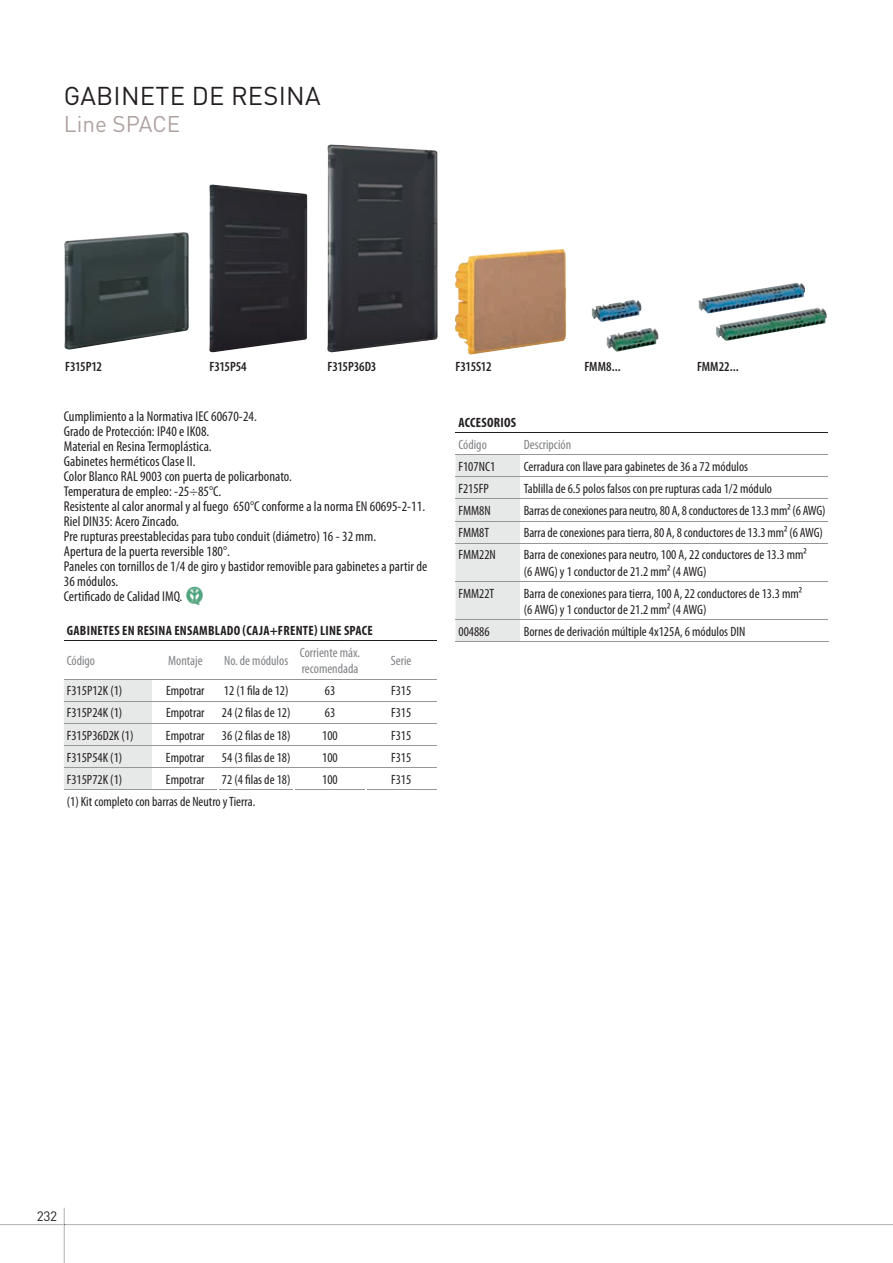
<style>
.page{position:relative;width:893px;height:1263px;background:#fff}
.page>*{position:absolute;margin:0;border:0;box-sizing:border-box;transform-origin:0 0}
.t1{font:25.5px "DIN Pro";letter-spacing:.01em;color:#231f20}
.t2{font:22.5px "DIN Pro";color:#afa3a1}
.t3{font:condensed 14.25px/15px "Myriad Pro";letter-spacing:.005em;color:#231f20}
.t4{font:condensed 13.5px/16.2px "Myriad Pro";color:#231f20}
.t5{font:condensed 13.5px/16.2px "Myriad Pro";color:#808285}
.t6{font:700 condensed 13.5px "Myriad Pro";letter-spacing:.02em;color:#231f20}
.t7{font:600 condensed 13.5px "Myriad Pro";letter-spacing:-.005em;color:#231f20}
.t8{font:13.5px "DIN Pro";color:#231f20}
</style>
<div class="page">
<hr style="left:65px;top:1224px;width:828px;height:1px;background:#939598">
<hr style="left:0;top:1224px;width:64px;height:1px;background:#939598">
<hr style="left:64px;top:1225px;width:1px;height:38px;background:#939598">
<svg style="left:64px;top:1208px;width:1px;height:17px"></svg>
<img style="left:64px;top:232px;width:125px;height:118px">
<div style="left:455px;top:455px;width:66px;height:187px;background:#e7e8e8"></div>
<hr style="left:455px;top:476px;width:66px;height:1px;background:#949698">
<hr style="left:455px;top:498px;width:66px;height:1px;background:#949698">
<hr style="left:455px;top:521px;width:66px;height:1px;background:#949698">
<hr style="left:455px;top:543px;width:66px;height:1px;background:#949698">
<hr style="left:455px;top:581px;width:66px;height:1px;background:#949698">
<hr style="left:455px;top:619px;width:66px;height:1px;background:#949698">
<hr style="left:455px;top:642px;width:66px;height:1px;background:#949698">
<hr style="left:455px;top:432px;width:66px;height:1px;background:#231f20">
<hr style="left:521px;top:432px;width:307px;height:1px;background:#231f20">
<hr style="left:455px;top:454px;width:66px;height:1px;background:#949698">
<hr style="left:521px;top:454px;width:307px;height:1px;background:#949698">
<hr style="left:521px;top:476px;width:307px;height:1px;background:#949698">
<hr style="left:521px;top:498px;width:307px;height:1px;background:#949698">
<hr style="left:521px;top:521px;width:307px;height:1px;background:#949698">
<hr style="left:521px;top:543px;width:307px;height:1px;background:#949698">
<hr style="left:521px;top:581px;width:307px;height:1px;background:#949698">
<hr style="left:521px;top:619px;width:307px;height:1px;background:#949698">
<hr style="left:521px;top:642px;width:308px;height:1px;background:#949698">
<img style="left:186px;top:587px;width:17px;height:18px">
<div style="left:64px;top:680px;width:88px;height:109px;background:#e7e8e8"></div>
<hr style="left:64px;top:701px;width:89px;height:1px;background:#949698">
<hr style="left:64px;top:723px;width:89px;height:1px;background:#949698">
<hr style="left:64px;top:745px;width:89px;height:1px;background:#949698">
<hr style="left:64px;top:767px;width:89px;height:1px;background:#949698">
<hr style="left:64px;top:789px;width:89px;height:1px;background:#949698">
<hr style="left:153px;top:789px;width:65px;height:1px;background:#949698">
<hr style="left:218px;top:789px;width:76px;height:1px;background:#949698">
<hr style="left:294px;top:789px;width:72px;height:1px;background:#949698">
<hr style="left:366px;top:789px;width:71px;height:1px;background:#949698">
<hr style="left:64px;top:640px;width:89px;height:1px;background:#231f20">
<hr style="left:153px;top:640px;width:65px;height:1px;background:#231f20">
<hr style="left:218px;top:640px;width:76px;height:1px;background:#231f20">
<hr style="left:294px;top:640px;width:72px;height:1px;background:#231f20">
<hr style="left:366px;top:640px;width:71px;height:1px;background:#231f20">
<hr style="left:64px;top:679px;width:89px;height:1px;background:#949698">
<hr style="left:153px;top:679px;width:65px;height:1px;background:#949698">
<hr style="left:218px;top:679px;width:76px;height:1px;background:#949698">
<hr style="left:294px;top:679px;width:72px;height:1px;background:#949698">
<hr style="left:366px;top:679px;width:71px;height:1px;background:#949698">
<hr style="left:153px;top:701px;width:65px;height:1px;background:#949698">
<hr style="left:218px;top:701px;width:76px;height:1px;background:#949698">
<hr style="left:294px;top:701px;width:72px;height:1px;background:#949698">
<hr style="left:366px;top:701px;width:71px;height:1px;background:#949698">
<hr style="left:153px;top:723px;width:65px;height:1px;background:#949698">
<hr style="left:218px;top:723px;width:76px;height:1px;background:#949698">
<hr style="left:294px;top:723px;width:72px;height:1px;background:#949698">
<hr style="left:366px;top:723px;width:71px;height:1px;background:#949698">
<hr style="left:153px;top:745px;width:65px;height:1px;background:#949698">
<hr style="left:218px;top:745px;width:76px;height:1px;background:#949698">
<hr style="left:294px;top:745px;width:72px;height:1px;background:#949698">
<hr style="left:366px;top:745px;width:71px;height:1px;background:#949698">
<hr style="left:153px;top:767px;width:65px;height:1px;background:#949698">
<hr style="left:218px;top:767px;width:76px;height:1px;background:#949698">
<hr style="left:294px;top:767px;width:72px;height:1px;background:#949698">
<hr style="left:366px;top:767px;width:71px;height:1px;background:#949698">
<img style="left:699px;top:283px;width:128px;height:58px">
<img style="left:592px;top:300px;width:66px;height:52px">
<img style="left:455px;top:249px;width:111px;height:105px">
<img style="left:327px;top:144px;width:110px;height:208px">
<img style="left:209px;top:185px;width:98px;height:167px">
<h1 class="t1" style="left:64px;top:78px;width:258px">GABINETE DE RESINA</h1>
<h2 class="t2" style="left:64px;top:109px;width:118px">Line SPACE</h2>
<p class="t7" style="left:65px;top:358px;width:38px">F315P12</p>
<p class="t7" style="left:209px;top:358px;width:39px">F315P54</p>
<p class="t7" style="left:327px;top:358px;width:51px">F315P36D3</p>
<p class="t3" style="left:64px;top:409px;width:365px">Cumplimiento a la Normativa IEC 60670-24.<br>Grado de Protección: IP40 e IK08.<br>Material en Resina Termoplástica.<br>Gabinetes herméticos Clase II.<br>Color Blanco RAL 9003 con puerta de policarbonato.<br>Temperatura de empleo: -25÷85°C.<br>Resistente al calor anormal y al fuego 650°C conforme a la norma EN 60695-2-11.<br>Riel DIN35: Acero Zincado.<br>Pre rupturas preestablecidas para tubo conduit (diámetro) 16 - 32 mm.<br>Apertura de la puerta reversible 180°.<br>Paneles con tornillos de 1/4 de giro y bastidor removible para gabinetes a partir de 36 módulos.<br>Certificado de Calidad IMQ.</p>
<p class="t6" style="left:67px;top:622px;width:307px">GABINETES EN RESINA ENSAMBLADO (CAJA+FRENTE) LINE SPACE</p>
<p class="t5" style="left:67px;top:652px;width:30px">Código</p>
<p class="t5" style="left:168px;top:652px;width:36px">Montaje</p>
<p class="t5" style="left:224px;top:652px;width:66px">No. de módulos</p>
<p class="t5" style="left:300px;top:644px;width:62px">Corriente máx. recomendada</p>
<p class="t5" style="left:391px;top:652px;width:22px">Serie</p>
<p class="t4" style="left:67px;top:683px;width:57px">F315P12K (1)</p>
<p class="t4" style="left:166px;top:683px;width:40px">Empotrar</p>
<p class="t4" style="left:224px;top:683px;width:66px">12 (1 fila de 12)</p>
<p class="t4" style="left:325px;top:683px;width:12px">63</p>
<p class="t4" style="left:391px;top:683px;width:22px">F315</p>
<p class="t4" style="left:67px;top:705px;width:57px">F315P24K (1)</p>
<p class="t4" style="left:166px;top:705px;width:40px">Empotrar</p>
<p class="t4" style="left:222px;top:705px;width:70px">24 (2 filas de 12)</p>
<p class="t4" style="left:325px;top:705px;width:12px">63</p>
<p class="t4" style="left:391px;top:705px;width:22px">F315</p>
<p class="t4" style="left:67px;top:727px;width:68px">F315P36D2K (1)</p>
<p class="t4" style="left:166px;top:727px;width:40px">Empotrar</p>
<p class="t4" style="left:222px;top:727px;width:70px">36 (2 filas de 18)</p>
<p class="t4" style="left:322px;top:727px;width:17px">100</p>
<p class="t4" style="left:391px;top:727px;width:22px">F315</p>
<p class="t4" style="left:67px;top:749px;width:57px">F315P54K (1)</p>
<p class="t4" style="left:166px;top:749px;width:40px">Empotrar</p>
<p class="t4" style="left:222px;top:749px;width:70px">54 (3 filas de 18)</p>
<p class="t4" style="left:322px;top:749px;width:17px">100</p>
<p class="t4" style="left:391px;top:749px;width:22px">F315</p>
<p class="t4" style="left:67px;top:771px;width:57px">F315P72K (1)</p>
<p class="t4" style="left:166px;top:771px;width:40px">Empotrar</p>
<p class="t4" style="left:222px;top:771px;width:70px">72 (4 filas de 18)</p>
<p class="t4" style="left:322px;top:771px;width:17px">100</p>
<p class="t4" style="left:391px;top:771px;width:22px">F315</p>
<p class="t4" style="left:67px;top:793px;width:190px">(1) Kit completo con barras de Neutro y Tierra.</p>
<p class="t7" style="left:455px;top:358px;width:38px">F315S12</p>
<p class="t7" style="left:584px;top:358px;width:38px">FMM8...</p>
<p class="t7" style="left:697px;top:358px;width:43px">FMM22...</p>
<p class="t6" style="left:459px;top:414px;width:59px">ACCESORIOS</p>
<p class="t5" style="left:458px;top:436px;width:30px">Código</p>
<p class="t5" style="left:524px;top:436px;width:49px">Descripción</p>
<p class="t4" style="left:458px;top:458px;width:38px">F107NC1</p>
<p class="t4" style="left:524px;top:458px;width:226px">Cerradura con llave para gabinetes de 36 a 72 módulos</p>
<p class="t4" style="left:458px;top:480px;width:32px">F215FP</p>
<p class="t4" style="left:524px;top:480px;width:250px">Tablilla de 6.5 polos falsos con pre rupturas cada 1/2 módulo</p>
<p class="t4" style="left:458px;top:502px;width:34px">FMM8N</p>
<p class="t4" style="left:524px;top:502px;width:303px">Barras de conexiones para neutro, 80 A, 8 conductores de 13.3 mm² (6 AWG)</p>
<p class="t4" style="left:458px;top:524px;width:32px">FMM8T</p>
<p class="t4" style="left:524px;top:524px;width:301px">Barra de conexiones para tierra, 80 A, 8 conductores de 13.3 mm² (6 AWG)</p>
<p class="t4" style="left:458px;top:547px;width:39px">FMM22N</p>
<p class="t4" style="left:524px;top:547px;width:285px">Barra de conexiones para neutro, 100 A, 22 conductores de 13.3 mm² (6 AWG) y 1 conductor de 21.2 mm² (4 AWG)</p>
<p class="t4" style="left:458px;top:585px;width:37px">FMM22T</p>
<p class="t4" style="left:524px;top:585px;width:280px">Barra de conexiones para tierra, 100 A, 22 conductores de 13.3 mm² (6 AWG) y 1 conductor de 21.2 mm² (4 AWG)</p>
<p class="t4" style="left:458px;top:623px;width:33px">004886</p>
<p class="t4" style="left:524px;top:623px;width:223px">Bornes de derivación múltiple 4x125A, 6 módulos DIN</p>
<p class="t8" style="left:37px;top:1207px;width:22px">232</p>
</div>
